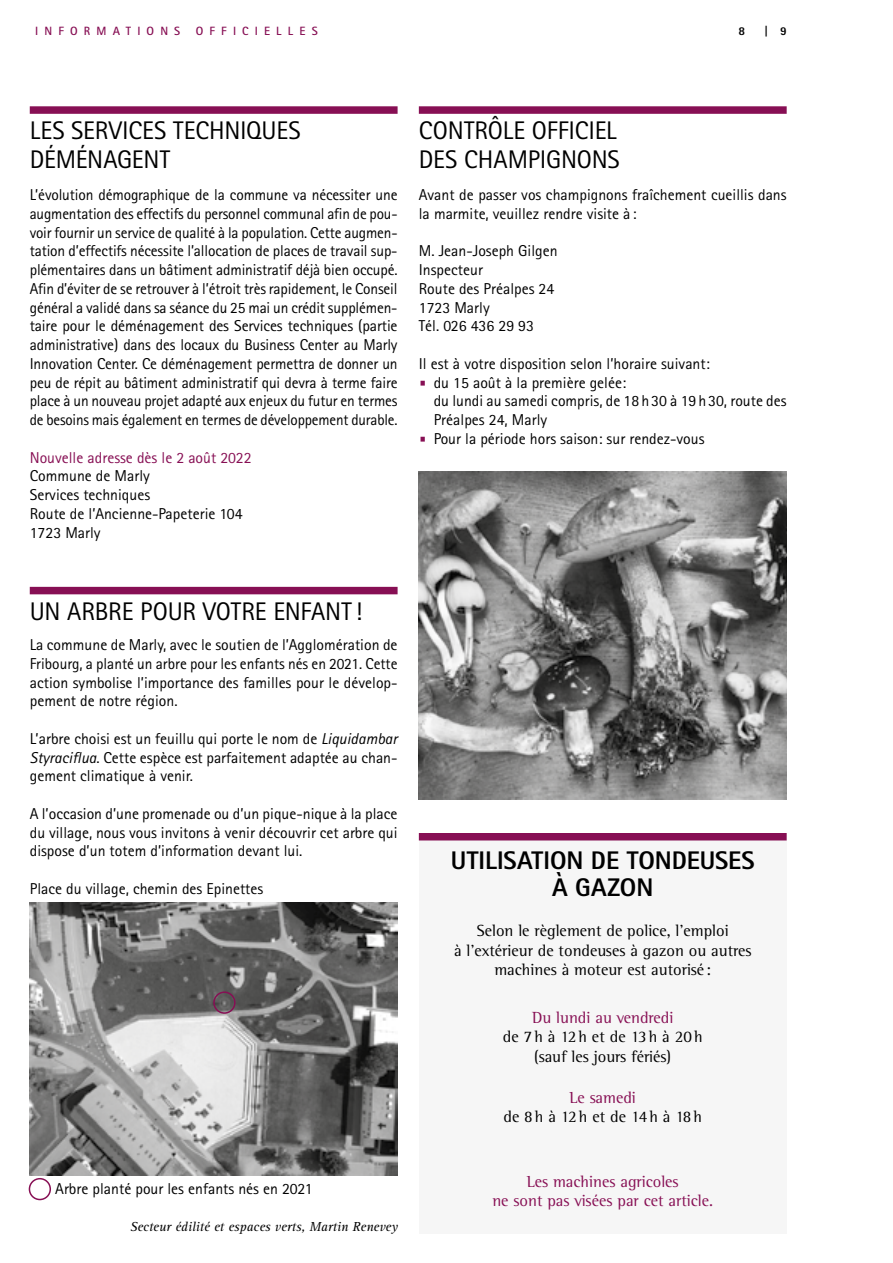
<style>
.page{position:relative;width:893px;height:1263px;background:#fff}
.page>*{position:absolute;margin:0;border:0;box-sizing:border-box;transform-origin:0 0}
.t1{font:25.5px/28.5px "Rotis Sans Serif";letter-spacing:-.01em;color:#000}
.t2{font:800 25.5px/27px "Rotis Sans Serif";letter-spacing:-.005em;color:#000;text-align:center}
.t3{font:16.5px/19.5px "Rotis Semi Serif";color:#000;text-align:center}
.t4{font:16.5px/19.5px "Rotis Semi Serif";color:#870f54;text-align:center}
.t5{font:15.75px/18.8px "Rotis Sans Serif";color:#000;text-align:justify}
.t6{font:15.75px "Rotis Sans Serif";color:#870f54}
.t7{font:italic 13.5px "Rotis Serif";color:#000}
.t8{font:700 12px "Rotis Sans Serif";letter-spacing:.51em;color:#870f54}
.t9{font:800 12px "Rotis Sans Serif";color:#000}
.s1{font-family:"Glypha LT Std";font-size:13.5px;color:#870f54}
.s2{font-style:italic}
</style>
<div class="page">
<div style="left:30px;top:106px;width:368px;height:8px;background:#870f54"></div>
<div style="left:30px;top:587px;width:368px;height:7px;background:#870f54"></div>
<img style="left:30px;top:902px;width:368px;height:273px">
<div style="left:213px;top:991px;width:23px;height:23px;border:2px solid #870f54;border-radius:50%"></div>
<div style="left:29px;top:1178px;width:22px;height:22px;border:2px solid #870f54;border-radius:50%"></div>
<div style="left:419px;top:106px;width:368px;height:8px;background:#870f54"></div>
<img style="left:419px;top:472px;width:368px;height:327px">
<div style="left:419px;top:840px;width:368px;height:394px;background:#f6f6f6"></div>
<div style="left:419px;top:833px;width:368px;height:7px;background:#870f54"></div>
<p class="t8" style="left:35px;top:23px;width:146px">INFORMATIONS</p>
<p class="t8" style="left:196px;top:23px;width:123px">OFFICIELLES</p>
<p class="t9" style="left:738px;top:23px;width:8px">8</p>
<p class="t9" style="left:764px;top:23px;width:24px">| 9</p>
<h1 class="t1" style="left:30px;top:116px;width:272px">LES SERVICES TECHNIQUES<br>DÉMÉNAGENT</h1>
<p class="t5" style="left:30px;top:185px;width:369px">L’évolution démographique de la commune va nécessiter une augmentation des effectifs du personnel communal afin de pou&shy;voir fournir un service de qualité à la population. Cette augmen&shy;tation d’effectifs nécessite l’allocation de places de travail sup&shy;plémentaires dans un bâtiment administratif déjà bien occupé.<br>Afin d’éviter de se retrouver à l’étroit très rapidement, le Conseil général a validé dans sa séance du 25 mai un crédit supplémen&shy;taire pour le déménagement des Services techniques (partie administrative) dans des locaux du Business Center au Marly Innovation Center. Ce déménagement permettra de donner un peu de répit au bâtiment administratif qui devra à terme faire place à un nouveau projet adapté aux enjeux du futur en termes de besoins mais également en termes de développement durable.</p>
<p class="t6" style="left:30px;top:448px;width:223px">Nouvelle adresse dès le 2 août 2022</p>
<p class="t5" style="left:30px;top:466px;width:214px;text-align:left">Commune de Marly<br>Services techniques<br>Route de l’Ancienne-Papeterie 104<br>1723 Marly</p>
<h1 class="t1" style="left:419px;top:116px;width:203px">CONTRÔLE OFFICIEL<br>DES CHAMPIGNONS</h1>
<p class="t5" style="left:419px;top:185px;width:369px">Avant de passer vos champignons fraîchement cueillis dans la marmite, veuillez rendre visite à :</p>
<p class="t5" style="left:419px;top:241px;width:140px;text-align:left">M. Jean-Joseph Gilgen<br>Inspecteur<br>Route des Préalpes 24<br>1723 Marly<br>Tél. 026 436 29 93</p>
<p class="t5" style="left:419px;top:354px;width:292px">Il est à votre disposition selon l’horaire suivant:</p>
<p class="t5" style="left:434px;top:373px;width:354px;text-align:left;text-indent:-15px"><span class="s1">•</span> du 15 août à la première gelée:<br>du lundi au samedi compris, de 18 h30 à 19h30, route des<br>Préalpes 24, Marly</p>
<p class="t5" style="left:419px;top:429px;width:287px"><span class="s1">•</span> Pour la période hors saison: sur rendez-vous</p>
<h1 class="t1" style="left:30px;top:597px;width:334px">UN ARBRE POUR VOTRE ENFANT !</h1>
<p class="t5" style="left:30px;top:635px;width:369px">La commune de Marly, avec le soutien de l’Agglomération de Fribourg, a planté un arbre pour les enfants nés en 2021. Cette action symbolise l’importance des familles pour le dévelop&shy;pement de notre région.</p>
<p class="t5" style="left:30px;top:729px;width:369px">L’arbre choisi est un feuillu qui porte le nom de <span class="s2">Liquidambar Styraciflua</span>. Cette espèce est parfaitement adaptée au chan&shy;gement climatique à venir.</p>
<p class="t5" style="left:30px;top:804px;width:369px">A l’occasion d’une promenade ou d’un pique-nique à la place du village, nous vous invitons à venir découvrir cet arbre qui dispose d’un totem d’information devant lui.</p>
<p class="t5" style="left:30px;top:879px;width:235px">Place du village, chemin des Epinettes</p>
<p class="t5" style="left:55px;top:1179px;width:259px">Arbre planté pour les enfants nés en 2021</p>
<p class="t7" style="left:130px;top:1219px;width:269px">Secteur édilité et espaces verts, Martin Renevey</p>
<h1 class="t2" style="left:451px;top:846px;width:305px">UTILISATION DE TONDEUSES<br>À GAZON</h1>
<p class="t3" style="left:454px;top:921px;width:299px">Selon le règlement de police, l’emploi<br>à l’extérieur de tondeuses à gazon ou autres machines à moteur est autorisé :</p>
<p class="t4" style="left:532px;top:1007px;width:143px">Du lundi au vendredi</p>
<p class="t3" style="left:503px;top:1027px;width:201px">de 7h à 12h et de 13h à 20h (sauf les jours fériés)</p>
<p class="t4" style="left:570px;top:1087px;width:68px">Le samedi</p>
<p class="t3" style="left:503px;top:1107px;width:200px">de 8h à 12h et de 14h à 18h</p>
<p class="t4" style="left:492px;top:1171px;width:222px">Les machines agricoles<br>ne sont pas visées par cet article.</p>
</div>
